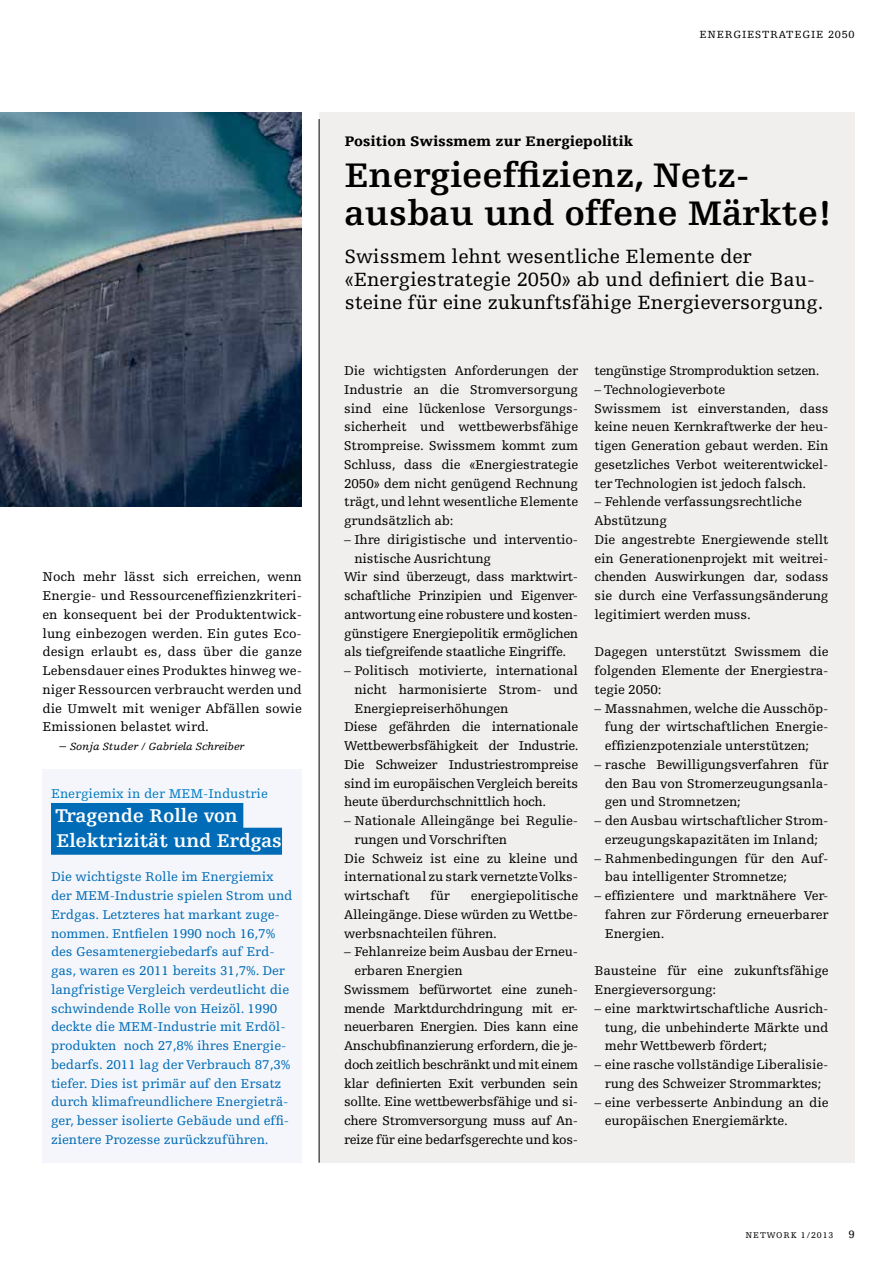
<style>
.page{position:relative;width:893px;height:1263px;background:#fff}
.page>*{position:absolute;margin:0;border:0;box-sizing:border-box;transform-origin:0 0}
.t1{font:700 36px/37.5px "Egyptienne F";letter-spacing:.005em;color:#000}
.t2{font:20.25px/23px "Egyptienne F";color:#000}
.t3{font:700 19.5px/24.8px "Egyptienne F";color:#fff}
.t4{font:900 14.7px "Egyptienne F";letter-spacing:.01em;color:#000}
.t5{font:13.5px/18.8px "Egyptienne F";letter-spacing:-.01em;color:#000;text-align:justify}
.t6{font:13.5px/18.8px "Egyptienne F";letter-spacing:-.005em;color:#006cb7}
.t7{font:13.5px "Egyptienne F";color:#007ac2}
.t8{font:11.25px "Egyptienne F";color:#000}
.t9{font:italic 10.95px "Egyptienne F";color:#000}
.t10{font:10.95px "Egyptienne F";letter-spacing:.07em;color:#000}
.t11{font:8.85px "Egyptienne F";letter-spacing:.1em;color:#000}
.s1{font-style:normal;font-size:13.5px}
</style>
<div class="page">
<svg style="left:0;top:112px;width:302px;height:394px;background:#475c6d"></svg>
<div style="left:319px;top:113px;width:536px;height:1050px;background:#f1efed"></div>
<hr style="left:319px;top:119px;width:1px;height:1044px;background:#000">
<div style="left:43px;top:769px;width:259px;height:394px;background:#f4f6fb"></div>
<div style="left:51px;top:803px;width:192px;height:27px;background:#006cb7"></div>
<div style="left:51px;top:828px;width:231px;height:27px;background:#006cb7"></div>
<p class="t5" style="left:43px;top:568px;width:261px">Noch mehr lässt sich erreichen, wenn Energie- und Ressourceneffizienzkriteri&shy;en konsequent bei der Produktentwick&shy;lung einbezogen werden. Ein gutes Eco&shy;design erlaubt es, dass über die ganze Lebensdauer eines Produktes hinweg we&shy;niger Ressourcen verbraucht werden und die Umwelt mit weniger Abfällen sowie Emissionen belastet wird.</p>
<p class="t9" style="left:60px;top:740px;width:186px"><span class="s1">–</span> Sonja Studer / Gabriela Schreiber</p>
<p class="t7" style="left:51px;top:786px;width:218px">Energiemix in der MEM-Industrie</p>
<h3 class="t3" style="left:55px;top:804px;width:228px">Tragende Rolle von<br>Elektrizität und Erdgas</h3>
<p class="t6" style="left:51px;top:868px;width:243px">Die wichtigste Rolle im Energiemix der MEM-Industrie spielen Strom und Erdgas. Letzteres hat markant zuge&shy;nommen. Entfielen 1990 noch 16,7% des Gesamtenergiebedarfs auf Erd&shy;gas, waren es 2011 bereits 31,7%. Der langfristige Vergleich verdeutlicht die schwindende Rolle von Heizöl. 1990 deckte die MEM-Industrie mit Erdöl&shy;produkten noch 27,8% ihres Energie&shy;bedarfs. 2011 lag der Verbrauch 87,3% tiefer. Dies ist primär auf den Ersatz durch klimafreundlichere Energieträ&shy;ger, besser isolierte Gebäude und effi&shy;zientere Prozesse zurückzuführen.</p>
<p class="t4" style="left:345px;top:132px;width:290px">Position Swissmem zur Energiepolitik</p>
<p class="t10" style="left:699px;top:28px;width:18px">Energ</p>
<p class="t10" style="left:742px;top:28px;width:114px">iestrategie 2050</p>
<h1 class="t1" style="left:345px;top:157px;width:489px">Energieeffizienz, Netz&shy;ausbau und offene Märkte!</h1>
<h2 class="t2" style="left:345px;top:246px;width:480px">Swissmem lehnt wesentliche Elemente der «Energiestrategie 2050» ab und definiert die Bau&shy;steine für eine zukunftsfähige Energieversorgung.</h2>
<p class="t5" style="left:344px;top:361px;width:235px">Die wichtigsten Anforderungen der Industrie an die Stromversorgung sind eine lückenlose Versorgungs&shy;sicherheit und wettbewerbsfähige Strompreise. Swissmem kommt zum Schluss, dass die «Energiestrategie 2050» dem nicht genügend Rechnung trägt, und lehnt wesentliche Elemente grundsätzlich ab:</p>
<p class="t5" style="left:344px;top:530px;width:235px">– Ihre dirigistische und interventio-</p>
<p class="t5" style="left:354px;top:549px;width:138px">nistische Ausrichtung</p>
<p class="t5" style="left:344px;top:568px;width:235px">Wir sind überzeugt, dass marktwirt-</p>
<p class="t5" style="left:344px;top:586px;width:235px">schaftliche Prinzipien und Eigenver-</p>
<p class="t5" style="left:344px;top:605px;width:235px">antwortung eine robustere und kosten-</p>
<p class="t5" style="left:344px;top:624px;width:235px">günstigere Energiepolitik ermöglichen</p>
<p class="t5" style="left:344px;top:643px;width:223px">als tiefgreifende staatliche Eingriffe.</p>
<p class="t5" style="left:344px;top:661px;width:235px">– Politisch motivierte, international</p>
<p class="t5" style="left:354px;top:680px;width:225px">nicht harmonisierte Strom- und</p>
<p class="t5" style="left:354px;top:699px;width:155px">Energiepreiserhöhungen</p>
<p class="t5" style="left:344px;top:718px;width:235px">Diese gefährden die internationale</p>
<p class="t5" style="left:344px;top:736px;width:236px">Wettbewerbsfähigkeit der Industrie.</p>
<p class="t5" style="left:344px;top:755px;width:235px">Die Schweizer Industriestrompreise</p>
<p class="t5" style="left:344px;top:774px;width:235px">sind im europäischen Vergleich bereits</p>
<p class="t5" style="left:344px;top:793px;width:203px">heute überdurchschnittlich hoch.</p>
<p class="t5" style="left:344px;top:811px;width:235px">– Nationale Alleingänge bei Regulie-</p>
<p class="t5" style="left:354px;top:830px;width:154px">rungen und Vorschriften</p>
<p class="t5" style="left:344px;top:849px;width:235px">Die Schweiz ist eine zu kleine und</p>
<p class="t5" style="left:344px;top:868px;width:235px">international zu stark vernetzte Volks-</p>
<p class="t5" style="left:344px;top:886px;width:67px">wirtschaft</p>
<p class="t5" style="left:431px;top:886px;width:21px">für</p>
<p class="t5" style="left:344px;top:886px;width:235px;text-indent:127px">energiepolitische Alleingänge. Diese würden zu Wettbe&shy;werbsnachteilen führen.</p>
<p class="t5" style="left:344px;top:943px;width:235px">– Fehlanreize beim Ausbau der Erneu-</p>
<p class="t5" style="left:354px;top:961px;width:110px">erbaren Energien</p>
<p class="t5" style="left:344px;top:980px;width:235px">Swissmem befürwortet eine zuneh-</p>
<p class="t5" style="left:344px;top:999px;width:235px">mende Marktdurchdringung mit er-</p>
<p class="t5" style="left:344px;top:1018px;width:235px">neuerbaren Energien. Dies kann eine</p>
<p class="t5" style="left:344px;top:1036px;width:235px">Anschubfinanzierung erfordern, die je-</p>
<p class="t5" style="left:344px;top:1055px;width:235px">doch zeitlich beschränkt und mit einem</p>
<p class="t5" style="left:344px;top:1074px;width:235px">klar definierten Exit verbunden sein</p>
<p class="t5" style="left:344px;top:1093px;width:235px">sollte. Eine wettbewerbsfähige und si-</p>
<p class="t5" style="left:344px;top:1111px;width:235px">chere Stromversorgung muss auf An-</p>
<p class="t5" style="left:344px;top:1130px;width:235px">reize für eine bedarfsgerechte und kos-</p>
<p class="t5" style="left:595px;top:361px;width:226px">tengünstige Stromproduktion setzen.</p>
<p class="t5" style="left:595px;top:380px;width:235px;text-align:left">– Technologieverbote<br>Swissmem ist einverstanden, dass keine neuen Kernkraftwerke der heu&shy;tigen Generation gebaut werden. Ein gesetzliches Verbot weiterentwickel&shy;ter Technologien ist jedoch falsch.</p>
<p class="t5" style="left:595px;top:493px;width:235px;text-align:left">– Fehlende verfassungsrechtliche<br>Abstützung<br>Die angestrebte Energiewende stellt ein Generationenprojekt mit weitrei&shy;chenden Auswirkungen dar, sodass sie durch eine Verfassungsänderung legitimiert werden muss.</p>
<p class="t5" style="left:595px;top:643px;width:235px">Dagegen unterstützt Swissmem die folgenden Elemente der Energiestra&shy;tegie 2050:</p>
<p class="t5" style="left:605px;top:699px;width:225px;text-indent:-10px">– Massnahmen, welche die Ausschöp&shy;fung der wirtschaftlichen Energie&shy;effizienzpotenziale unterstützen;</p>
<p class="t5" style="left:605px;top:755px;width:225px;text-indent:-10px">– rasche Bewilligungsverfahren für den Bau von Stromerzeugungsanla&shy;gen und Stromnetzen;</p>
<p class="t5" style="left:595px;top:812px;width:235px;text-align:center">– den Ausbau wirtschaftlicher Strom&shy;erzeugungskapazitäten im Inland;</p>
<p class="t5" style="left:605px;top:849px;width:225px;text-indent:-10px">– Rahmenbedingungen für den Auf&shy;bau intelligenter Stromnetze;</p>
<p class="t5" style="left:605px;top:887px;width:225px;text-indent:-10px">– effizientere und marktnähere Ver&shy;fahren zur Förderung erneuerbarer Energien.</p>
<p class="t5" style="left:595px;top:962px;width:235px">Bausteine für eine zukunftsfähige<br>Energieversorgung:</p>
<p class="t5" style="left:605px;top:999px;width:225px;text-indent:-10px">– eine marktwirtschaftliche Ausrich&shy;tung, die unbehinderte Märkte und mehr Wettbewerb fördert;</p>
<p class="t5" style="left:595px;top:1055px;width:235px;text-align:center">– eine rasche vollständige Liberalisie&shy;rung des Schweizer Strommarktes;</p>
<p class="t5" style="left:605px;top:1093px;width:225px;text-indent:-10px">– eine verbesserte Anbindung an die europäischen Energiemärkte.</p>
<p class="t11" style="left:745px;top:1230px;width:89px">NETWORK 1/2013</p>
<p class="t8" style="left:848px;top:1228px;width:8px">9</p>
</div>
